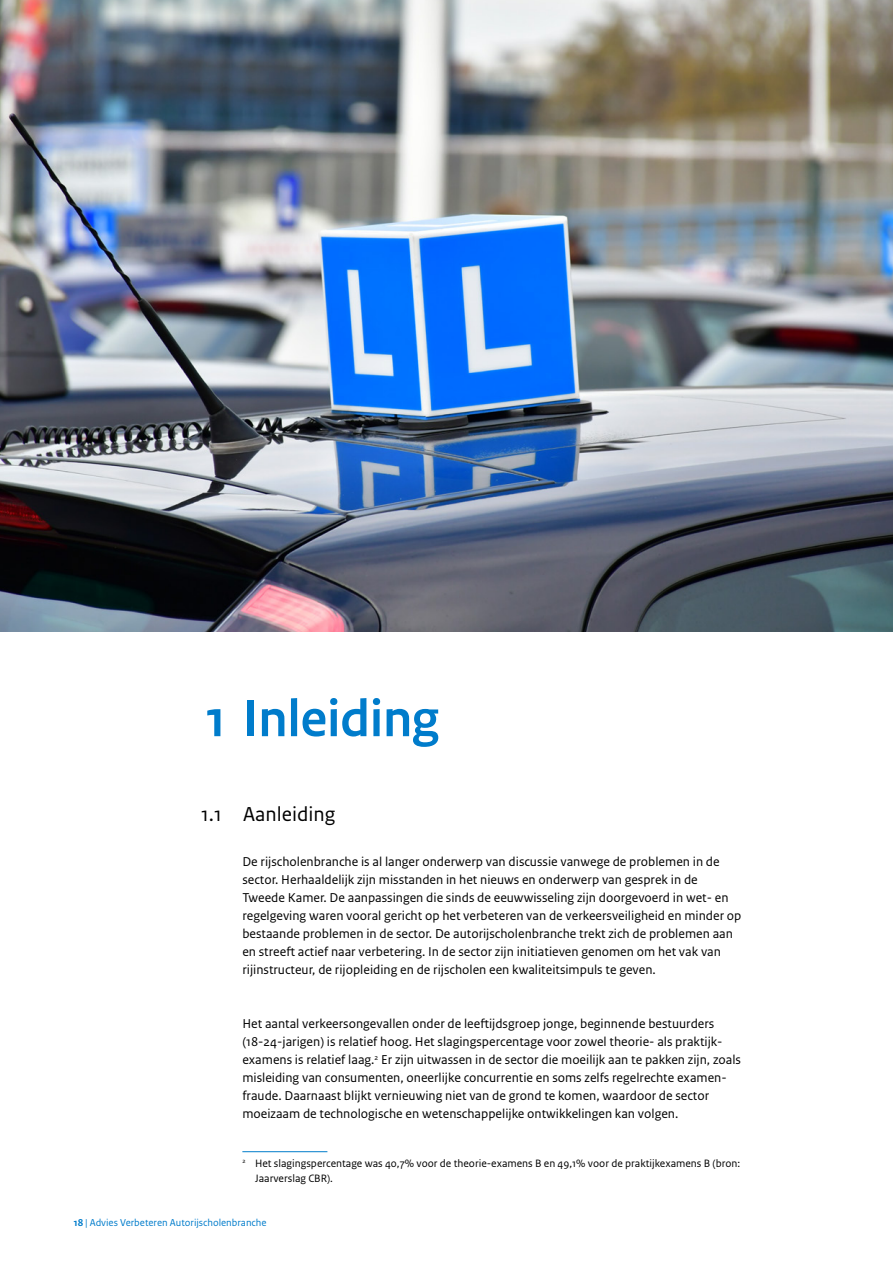
<style>
.page{position:relative;width:893px;height:1263px;background:#fff}
.page>*{position:absolute;margin:0;border:0;box-sizing:border-box;transform-origin:0 0}
._03_RO_Titel_Hoofdst{font:700 54.6px "Rijksoverheid Sans Heading";color:#007ccb}
._04_RO_Paragraafkop{font:21.15px "Rijksoverheid Sans Text";color:#000}
._10_RO_Broodtekst_Sa{font:13.5px/18px "Rijksoverheid Sans Text";color:#000}
._14_RO_Voetnoot{font:11.25px/15px "Rijksoverheid Sans Text";color:#000}
.t1{font:10.5px "Rijksoverheid Sans Text";color:#007ccb}
.s1{font-weight:700}
</style>
<div class="page">
<hr style="left:242px;top:1151px;width:85px;height:1px;background:#007ccb">
<img style="left:0;top:0;width:893px;height:631px">
<p class="_03_RO_Titel_Hoofdst" style="left:206px;top:688px;width:234px">1 Inleiding</p>
<p class="_04_RO_Paragraafkop" style="left:201px;top:802px;width:136px">1.1 Aanleiding</p>
<p class="_10_RO_Broodtekst_Sa" style="left:242px;top:853px;width:501px">De rijscholenbranche is al langer onderwerp van discussie vanwege de problemen in de sector. Herhaaldelijk zijn misstanden in het nieuws en onderwerp van gesprek in de Tweede Kamer. De aanpassingen die sinds de eeuwwisseling zijn doorgevoerd in wet- en regelgeving waren vooral gericht op het verbeteren van de verkeersveiligheid en minder op bestaande problemen in de sector. De autorijscholenbranche trekt zich de problemen aan en streeft actief naar verbetering. In de sector zijn initiatieven genomen om het vak van rijinstructeur, de rijopleiding en de rijscholen een kwaliteitsimpuls te geven.</p>
<p class="_10_RO_Broodtekst_Sa" style="left:242px;top:1015px;width:500px">Het aantal verkeersongevallen onder de leeftijdsgroep jonge, beginnende bestuurders (18-24-jarigen) is relatief hoog. Het slagingspercentage voor zowel theorie- als praktijk&shy;examens is relatief laag.<sup>2</sup> Er zijn uitwassen in de sector die moeilijk aan te pakken zijn, zoals misleiding van consumenten, oneerlijke concurrentie en soms zelfs regelrechte examen&shy;fraude. Daarnaast blijkt vernieuwing niet van de grond te komen, waardoor de sector moeizaam de technologische en wetenschappelijke ontwikkelingen kan volgen.</p>
<p class="_14_RO_Voetnoot" style="left:255px;top:1156px;width:487px;text-indent:-13px"><sup>2</sup> Het slagingspercentage was 40,7% voor de theorie-examens B en 49,1% voor de praktijkexamens B (bron:<br>Jaarverslag CBR).</p>
<p class="t1" style="left:74px;top:1216px;width:194px"><span class="s1">18</span> | Advies Verbeteren Autorijscholenbranche</p>
</div>
